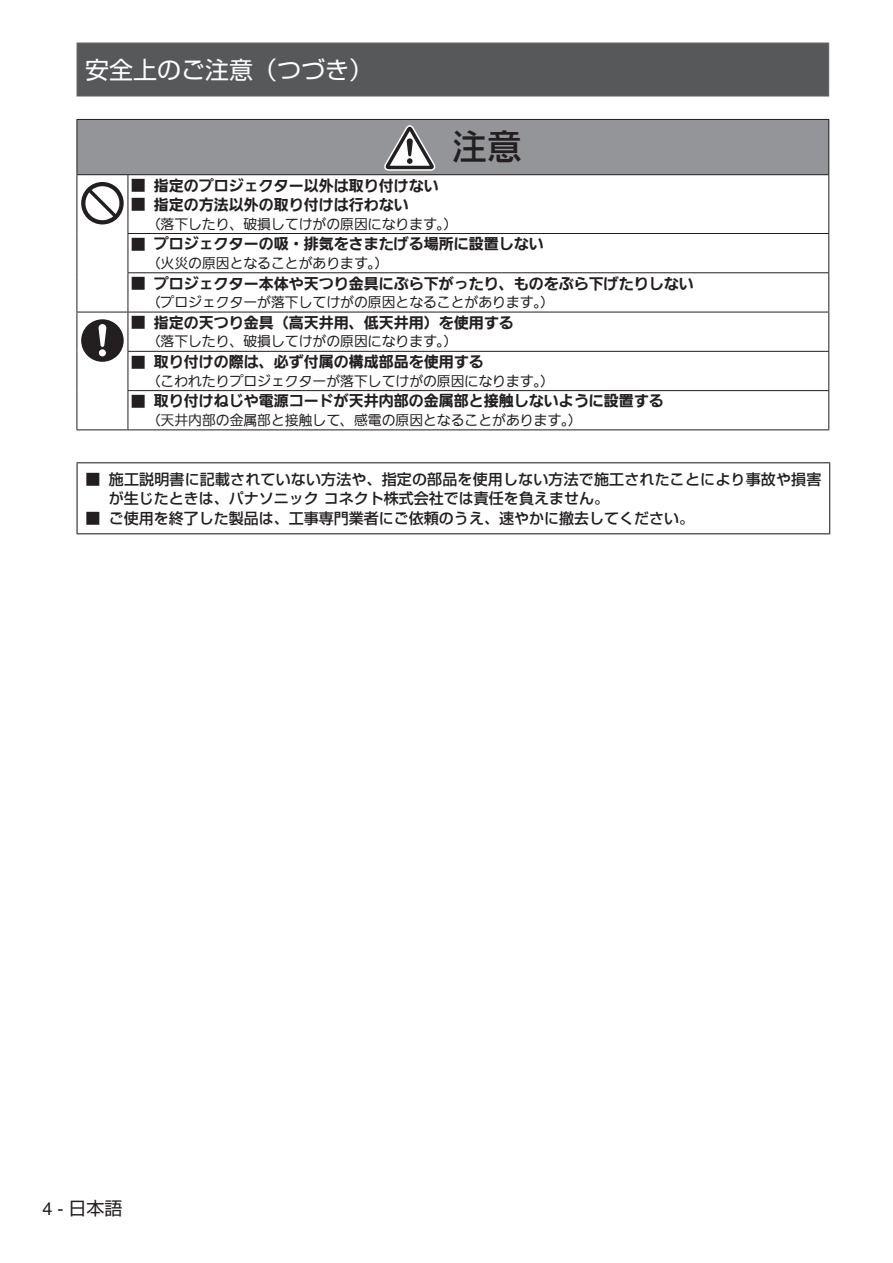
<style>
.page{position:relative;width:893px;height:1263px;background:#fff}
.page>*{position:absolute;margin:0;border:0;box-sizing:border-box;transform-origin:0 0}
.t1{font:34.5px "PUD Go Dp Mt";color:#231f20}
.t2{font:24px "Shin Go Pro";color:#fff}
.t3{font:18px "Shin Go Pro";color:#231f20}
.t4{font:15px "PUD Go Dp Bt";color:#231f20}
.t5{font:500 15px/19.5px "Shin Go Pro";color:#231f20}
.t6{font:13.8px "PUD Go Dp Rt";color:#231f20}
.s1{font-family:"Shin Go Pro";font-weight:500}
.s2{font-family:"Helvetica"}
</style>
<div class="page">
<div style="left:77px;top:43px;width:752px;height:54px;background:#57585a;border:1px solid #636366"></div>
<div style="left:77px;top:119px;width:752px;height:56px;background:#939598"></div>
<hr style="left:77px;top:120px;width:1px;height:54px;background:#231f20">
<hr style="left:828px;top:120px;width:1px;height:54px;background:#231f20">
<hr style="left:77px;top:119px;width:51px;height:1px;background:#231f20">
<hr style="left:128px;top:119px;width:701px;height:1px;background:#231f20">
<hr style="left:77px;top:175px;width:1px;height:58px;background:#231f20">
<hr style="left:77px;top:233px;width:1px;height:40px;background:#231f20">
<hr style="left:77px;top:273px;width:1px;height:39px;background:#231f20">
<hr style="left:77px;top:174px;width:51px;height:1px;background:#231f20">
<hr style="left:128px;top:175px;width:1px;height:58px;background:#231f20">
<hr style="left:828px;top:175px;width:1px;height:58px;background:#231f20">
<hr style="left:128px;top:174px;width:701px;height:1px;background:#231f20">
<hr style="left:128px;top:234px;width:1px;height:38px;background:#231f20">
<hr style="left:828px;top:234px;width:1px;height:38px;background:#231f20">
<hr style="left:128px;top:233px;width:701px;height:1px;background:#231f20">
<hr style="left:128px;top:273px;width:1px;height:39px;background:#231f20">
<hr style="left:828px;top:273px;width:1px;height:39px;background:#231f20">
<hr style="left:128px;top:272px;width:701px;height:1px;background:#231f20">
<hr style="left:77px;top:312px;width:1px;height:39px;background:#231f20">
<hr style="left:77px;top:351px;width:1px;height:40px;background:#231f20">
<hr style="left:77px;top:391px;width:1px;height:38px;background:#231f20">
<hr style="left:77px;top:312px;width:51px;height:1px;background:#231f20">
<hr style="left:77px;top:429px;width:51px;height:1px;background:#231f20">
<hr style="left:128px;top:312px;width:1px;height:39px;background:#231f20">
<hr style="left:128px;top:352px;width:1px;height:38px;background:#231f20">
<hr style="left:828px;top:312px;width:1px;height:39px;background:#231f20">
<hr style="left:828px;top:352px;width:1px;height:38px;background:#231f20">
<hr style="left:128px;top:312px;width:701px;height:1px;background:#231f20">
<hr style="left:128px;top:351px;width:701px;height:1px;background:#231f20">
<hr style="left:128px;top:391px;width:1px;height:38px;background:#231f20">
<hr style="left:828px;top:391px;width:1px;height:38px;background:#231f20">
<hr style="left:128px;top:390px;width:701px;height:1px;background:#231f20">
<hr style="left:128px;top:429px;width:701px;height:1px;background:#231f20">
<svg style="left:384px;top:125px;width:51px;height:46px"></svg>
<svg style="left:81px;top:182px;width:43px;height:42px"></svg>
<svg style="left:81px;top:319px;width:43px;height:43px"></svg>
<hr style="left:77px;top:462px;width:753px;height:1px;background:#231f20">
<hr style="left:77px;top:463px;width:1px;height:70px;background:#231f20">
<hr style="left:829px;top:463px;width:1px;height:70px;background:#231f20">
<hr style="left:77px;top:533px;width:753px;height:1px;background:#231f20">
<h2 class="t2" style="left:85px;top:50px;width:289px">安全上のご注意（つづき）</h2>
<h1 class="t1" style="left:453px;top:130px;width:70px">注意</h1>
<p class="t4" style="left:131px;top:178px;width:309px"><span class="s1">■</span> 指定のプロジェクター以外は取り付けない</p>
<p class="t4" style="left:131px;top:197px;width:279px"><span class="s1">■</span> 指定の方法以外の取り付けは行わない</p>
<p class="t6" style="left:147px;top:217px;width:312px">（落下したり、破損してけがの原因になります。）</p>
<p class="t4" style="left:131px;top:236px;width:414px"><span class="s1">■</span> プロジェクターの吸・排気をさまたげる場所に設置しない</p>
<p class="t6" style="left:147px;top:256px;width:243px">（火災の原因となることがあります。）</p>
<p class="t4" style="left:131px;top:276px;width:564px"><span class="s1">■</span> プロジェクター本体や天つり金具にぶら下がったり、ものをぶら下げたりしない</p>
<p class="t6" style="left:147px;top:295px;width:409px">（プロジェクターが落下してけがの原因となることがあります。）</p>
<p class="t4" style="left:131px;top:315px;width:384px"><span class="s1">■</span> 指定の天つり金具（高天井用、低天井用）を使用する</p>
<p class="t6" style="left:147px;top:335px;width:312px">（落下したり、破損してけがの原因になります。）</p>
<p class="t4" style="left:131px;top:354px;width:354px"><span class="s1">■</span> 取り付けの際は、必ず付属の構成部品を使用する</p>
<p class="t6" style="left:147px;top:374px;width:409px">（こわれたりプロジェクターが落下してけがの原因になります。）</p>
<p class="t4" style="left:131px;top:394px;width:534px"><span class="s1">■</span> 取り付けねじや電源コードが天井内部の金属部と接触しないように設置する</p>
<p class="t6" style="left:147px;top:413px;width:437px">（天井内部の金属部と接触して、感電の原因となることがあります。）</p>
<p class="t5" style="left:109px;top:467px;width:714px;text-indent:-23px">■ 施工説明書に記載されていない方法や、指定の部品を使用しない方法で施工されたことにより事故や損害が生じたときは、パナソニック コネクト株式会社では責任を負えません。</p>
<p class="t5" style="left:86px;top:506px;width:610px">■ ご使用を終了した製品は、工事専門業者にご依頼のうえ、速やかに撤去してください。</p>
<p class="t3" style="left:43px;top:1193px;width:82px"><span class="s2">4 -</span> 日本語</p>
</div>
